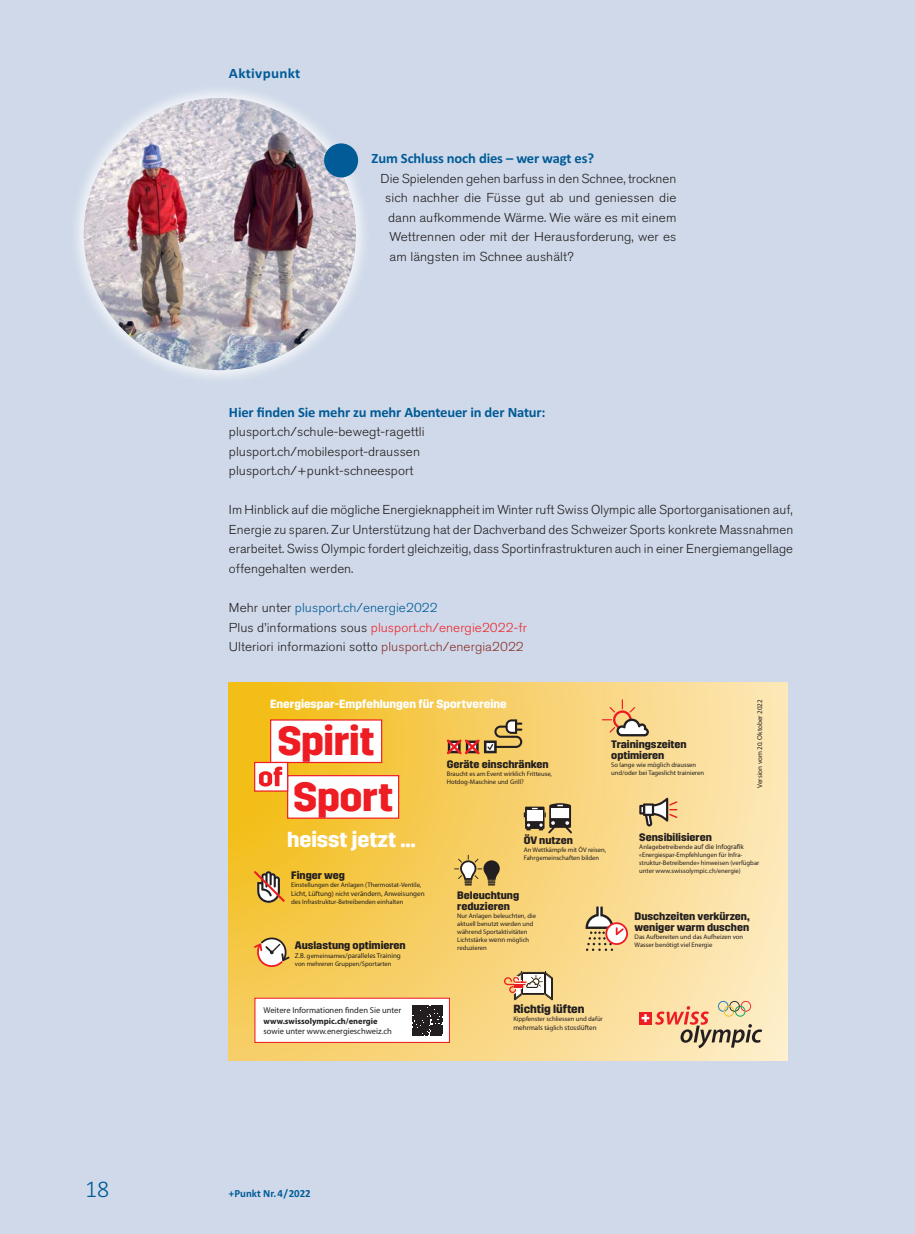
<style>
.page{position:relative;width:915px;height:1234px;background:#fff}
.page>*{position:absolute;margin:0;border:0;box-sizing:border-box;transform-origin:0 0}
.t1{font:700 40.65px/55.7px "Trim";letter-spacing:-.015em;color:#ee1d23;text-align:center}
.t2{font:300 24px "Calibri";color:#005b97}
.t3{font:700 21.75px "Trim";letter-spacing:-.005em;color:#fff}
.t4{font:700 14.25px "Calibri";letter-spacing:-.01em;color:#005b97}
.t5{font:700 14.25px "Calibri";letter-spacing:.02em;color:#005b97;scale:1.05 1}
.t6{font:300 12.9px/19.5px "Akzidenz Grotesk BE";letter-spacing:.005em;color:#231f20;text-align:justify}
.t7{font:300 12.9px/19.5px "Akzidenz Grotesk BE";letter-spacing:.005em;color:#231f20;scale:1.05 1}
.t8{font:300 12.9px "Akzidenz Grotesk BE";letter-spacing:.005em;color:#231f20;scale:1.06 1}
.t9{font:700 11.85px "Trim";color:#fff}
.t10{font:700 11.85px "Trim";color:#231f20}
.t11{font:700 10.8px/10.8px "Trim";color:#231f20}
.t12{font:700 10.8px "Calibri";color:#005b97}
.t13{font:8.55px "Myriad Pro";color:#231f20}
.t14{font:700 8.55px "Myriad Pro";color:#231f20}
.t15{font:7.05px "Myriad Pro";color:#231f20}
.t16{font:6.6px/7.9px "Myriad Pro";color:#231f20}
.s1{color:#005b97}
.s2{color:#ee292e}
.s3{color:#8a322d}
.s4{font-size:7.05px}
.s5{font-size:6.6px}
</style>
<div class="page">
<div style="left:0;top:0;width:914px;height:1233px;background:#cfd9e9"></div>
<svg style="left:229px;top:682px;width:558px;height:378px;background:#f8d376"></svg>
<svg style="left:655px;top:1000px;width:107px;height:48px;background:#dfc099"></svg>
<svg style="left:639px;top:1011px;width:12px;height:13px"></svg>
<svg style="left:641px;top:1013px;width:8px;height:8px"></svg>
<div style="left:287px;top:775px;width:111px;height:43px;background:#fff"></div>
<div style="left:287px;top:774px;width:112px;height:44px;border:1px solid #ee1d23"></div>
<div style="left:270px;top:719px;width:111px;height:43px;background:#fff"></div>
<div style="left:270px;top:719px;width:112px;height:44px;border:1px solid #ee1d23"></div>
<svg style="left:256px;top:763px;width:30px;height:26px"></svg>
<div style="left:254px;top:761px;width:34px;height:30px;border:1px solid #ee1d23"></div>
<svg style="left:259px;top:766px;width:23px;height:20px"></svg>
<div style="left:255px;top:997px;width:194px;height:45px;background:#fff"></div>
<div style="left:254px;top:997px;width:196px;height:45px;border:1px solid #ee1d23"></div>
<svg style="left:412px;top:1005px;width:30px;height:30px"></svg>
<svg style="left:639px;top:797px;width:38px;height:29px"></svg>
<svg style="left:254px;top:870px;width:31px;height:32px"></svg>
<svg style="left:601px;top:699px;width:47px;height:37px;background:#e4bd87"></svg>
<svg style="left:254px;top:935px;width:35px;height:31px"></svg>
<svg style="left:446px;top:719px;width:76px;height:35px;background:#cea258"></svg>
<svg style="left:523px;top:803px;width:49px;height:30px"></svg>
<svg style="left:585px;top:906px;width:42px;height:44px;background:#debc93"></svg>
<svg style="left:504px;top:971px;width:48px;height:28px"></svg>
<svg style="left:454px;top:854px;width:45px;height:31px"></svg>
<div style="left:68px;top:83px;width:303px;height:302px;background:#fff;opacity:.75"></div>
<img style="left:84px;top:98px;width:272px;height:272px;border-radius:136px">
<div style="left:324px;top:143px;width:34px;height:34px;background:#005b97;border-radius:50%"></div>
<h3 class="t5" style="left:229px;top:64px;width:70px">Aktivpunkt</h3>
<h3 class="t4" style="left:371px;top:149px;width:224px">Zum Schluss noch dies – wer wagt es?</h3>
<h3 class="t6" style="left:380px;top:169px;width:297px">Die Spielenden gehen barfuss in den Schnee, trocknen</h3>
<h3 class="t8" style="left:385px;top:190px;width:276px">sich nachher die Füsse gut ab und geniessen die</h3>
<h3 class="t7" style="left:388px;top:208px;width:276px">dann aufkommende Wärme. Wie wäre es mit einem</h3>
<h3 class="t7" style="left:389px;top:227px;width:274px">Wettrennen oder mit der Herausforderung, wer es</h3>
<h3 class="t7" style="left:389px;top:247px;width:177px">am längsten im Schnee aushält?</h3>
<h3 class="t4" style="left:229px;top:403px;width:318px">Hier finden Sie mehr zu mehr Abenteuer in der Natur:</h3>
<h3 class="t7" style="left:229px;top:422px;width:188px">plusport.ch/schule-bewegt-ragettli plusport.ch/mobilesport-draussen plusport.ch/+punkt-schneesport</h3>
<p class="t6" style="left:229px;top:500px;width:565px">Im Hinblick auf die mögliche Energieknappheit im Winter ruft Swiss Olympic alle Sportorganisationen auf, Energie zu sparen. Zur Unterstützung hat der Dachverband des Schweizer Sports konkrete Massnahmen erarbeitet. Swiss Olympic fordert gleichzeitig, dass Sportinfrastrukturen auch in einer Energiemangellage offengehalten werden.</p>
<h3 class="t7" style="left:229px;top:598px;width:285px">Mehr unter <span class="s1">plusport.ch/energie2022<br></span>Plus d’informations sous <span class="s2">plusport.ch/energie2022-fr<br></span>Ulteriori informazioni sotto <span class="s3">plusport.ch/energia2022</span></h3>
<h3 class="t9" style="left:270px;top:697px;width:238px">Energiespar-Empfehlungen für Sportvereine</h3>
<h1 class="t1" style="left:277px;top:714px;width:117px">Spirit<br>Sport</h1>
<h3 class="t11" style="left:446px;top:759px;width:103px">Geräte einschränken</h3>
<p class="t16" style="left:446px;top:769px;width:107px">Braucht es am Event wirklich Fritteuse,<br>Hotdog-Maschine und Grill?</p>
<h3 class="t11" style="left:611px;top:738px;width:77px">Trainingszeiten optimieren</h3>
<p class="t16" style="left:611px;top:760px;width:94px">So lange wie möglich draussen und/oder bei Tageslicht trainieren</p>
<p class="t15" style="left:755px;top:787px;width:90px;rotate:-90deg">Version vom 20. Oktober 2022</p>
<h3 class="t3" style="left:287px;top:827px;width:130px">heisst jetzt …</h3>
<h3 class="t11" style="left:639px;top:831px;width:74px">Sensibilisieren</h3>
<h3 class="t11" style="left:523px;top:835px;width:51px">ÖV nutzen</h3>
<p class="t16" style="left:523px;top:845px;width:84px">An Wettkämpfe mit ÖV reisen,<br>Fahrgemeinschaften bilden</p>
<p class="t16" style="left:639px;top:842px;width:121px">Anlagebetreibende <span class="s4">auf die Infografik </span>«Energiespar-Empfehlungen für Infra&shy;struktur-Betreibende» hinweisen (verfügbar unter www.swissolympic.ch/energie)</p>
<h3 class="t11" style="left:291px;top:870px;width:55px">Finger weg</h3>
<p class="t16" style="left:291px;top:880px;width:132px">Einstellungen der Anlagen (Thermostat-Ventile,</p>
<p class="t15" style="left:291px;top:888px;width:135px">Licht, Lüftung) <span class="s5">nicht</span> verändern, Anweisungen</p>
<p class="t16" style="left:291px;top:897px;width:114px">des Infrastruktur-Betreibenden einhalten</p>
<h3 class="t11" style="left:295px;top:940px;width:112px">Auslastung optimieren</h3>
<p class="t15" style="left:295px;top:951px;width:107px">Z.B. <span class="s5">gemeinsames</span>/paralleles Training</p>
<p class="t16" style="left:295px;top:959px;width:98px">von mehreren Gruppen/Sportarten</p>
<h3 class="t11" style="left:457px;top:889px;width:63px">Beleuchtung reduzieren</h3>
<p class="t16" style="left:457px;top:911px;width:80px">Nur Anlagen beleuchten, die aktuell benutzt werden und während Sportaktivitäten<br>Lichtstärke <span class="s4">wenn</span> möglich reduzieren</p>
<h3 class="t11" style="left:634px;top:910px;width:116px">Duschzeiten verkürzen, weniger warm duschen</h3>
<p class="t16" style="left:634px;top:932px;width:110px">Das Aufbereiten und das Aufheizen von<br>Wasser benötigt viel Energie</p>
<p class="t13" style="left:263px;top:1004px;width:139px">Weitere Informationen finden Sie unter</p>
<p class="t14" style="left:263px;top:1014px;width:116px">www.swissolympic.ch/energie</p>
<p class="t13" style="left:263px;top:1025px;width:130px">sowie unter www.energieschweiz.ch</p>
<h2 class="t2" style="left:85px;top:1174px;width:26px">18</h2>
<h3 class="t12" style="left:229px;top:1186px;width:83px">+Punkt Nr.4/2022</h3>
<h3 class="t10" style="left:513px;top:1002px;width:73px">Richtig lüften</h3>
<p class="t16" style="left:513px;top:1014px;width:91px">Kippfenster schliessen und dafür</p>
<p class="t15" style="left:513px;top:1022px;width:85px">mehrmals <span class="s5">täglich</span> stosslüften</p>
</div>
